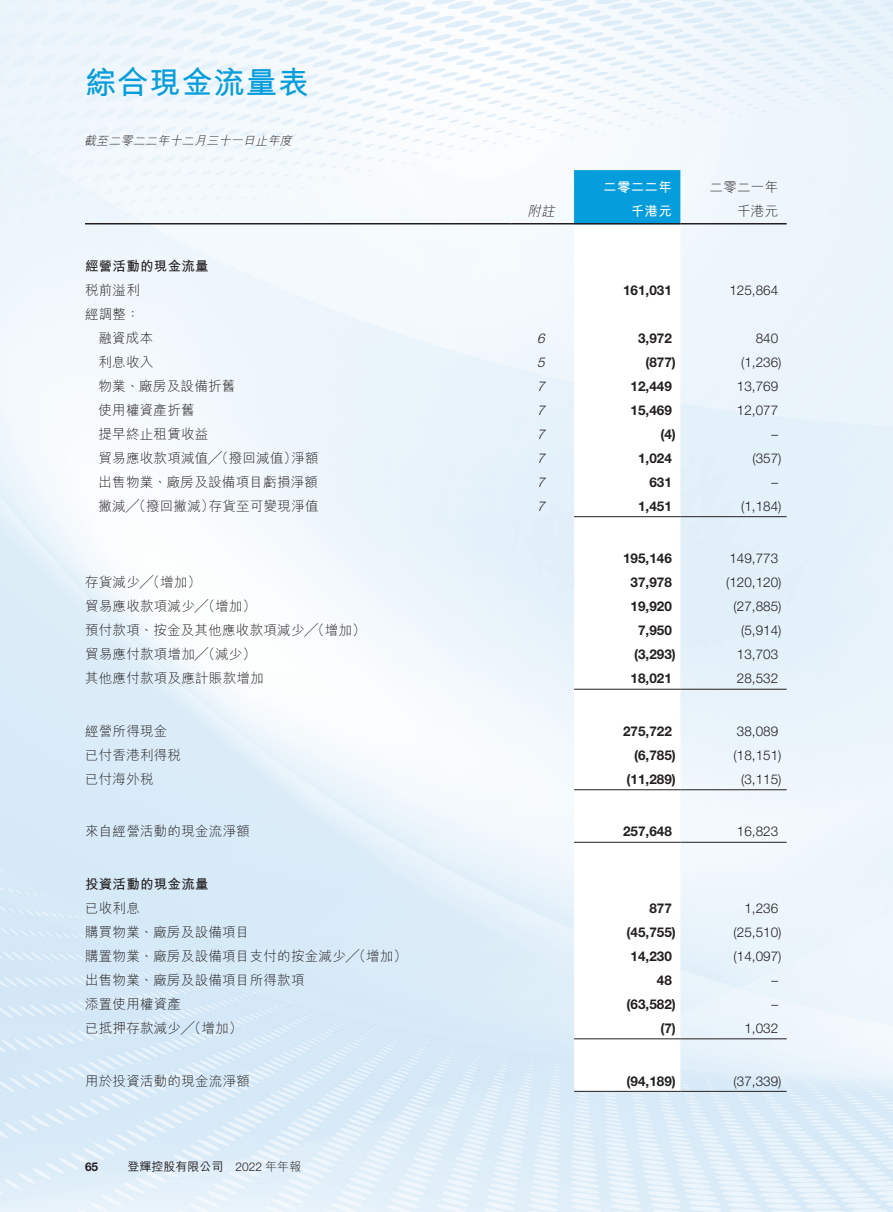
<style>
.page{position:relative;width:893px;height:1212px;background:#fff}
.page>*{position:absolute;margin:0;border:0;box-sizing:border-box;transform-origin:0 0}
.t1{font:700 31.5px "M Hei HK";letter-spacing:.02em;color:#069ddc}
._50_Table_txt{font:300 13.5px "M Hei HK";letter-spacing:.02em;color:#231f20}
._50_Table_txt-2{font:300 13.5px "Helvetica Neue LT Std";color:#231f20}
._50_Table_txt-3{font:700 13.5px "Helvetica Neue LT Std";color:#231f20}
._50_Table_txt-4{font:700 13.5px "M Hei HK";letter-spacing:.02em;color:#231f20}
._50_Table_txt-5{font:700 13.5px "M Hei HK";letter-spacing:.02em;color:#fff}
._50_Table_txt-6{font:italic 300 13.5px "Helvetica Neue LT Std";color:#231f20}
._50_Table_txt-7{font:italic 300 13.5px "M Hei HK";color:#231f20}
.t2{font:italic 300 12px "M Hei HK";color:#231f20}
.t3{font:500 12px "M Hei HK";color:#231f20}
.t4{font:300 12px "Helvetica Neue LT Std";color:#231f20}
.t5{font:700 12px "Helvetica Neue LT Std";color:#231f20}
.s1{font-family:"M Hei HK"}
</style>
<div class="page">
<img style="left:0;top:0;width:893px;height:1212px">
<div style="left:574px;top:170px;width:106px;height:53px;background:#069ddc"></div>
<svg style="left:574px;top:224px;width:106px;height:867px"></svg>
<hr style="left:85px;top:223px;width:425px;height:1px;background:#231f20">
<hr style="left:510px;top:223px;width:64px;height:1px;background:#231f20">
<hr style="left:574px;top:223px;width:106px;height:1px;background:#231f20">
<hr style="left:680px;top:223px;width:107px;height:1px;background:#231f20">
<hr style="left:574px;top:516px;width:106px;height:1px;background:#231f20">
<hr style="left:680px;top:516px;width:107px;height:1px;background:#231f20">
<hr style="left:574px;top:689px;width:106px;height:1px;background:#231f20">
<hr style="left:680px;top:689px;width:107px;height:1px;background:#231f20">
<hr style="left:574px;top:789px;width:106px;height:1px;background:#231f20">
<hr style="left:680px;top:789px;width:107px;height:1px;background:#231f20">
<hr style="left:574px;top:842px;width:106px;height:1px;background:#231f20">
<hr style="left:680px;top:842px;width:107px;height:1px;background:#231f20">
<hr style="left:574px;top:1038px;width:106px;height:1px;background:#231f20">
<hr style="left:680px;top:1038px;width:107px;height:1px;background:#231f20">
<hr style="left:574px;top:1091px;width:106px;height:1px;background:#231f20">
<hr style="left:680px;top:1091px;width:107px;height:1px;background:#231f20">
<p class="t1" style="left:85px;top:60px;width:226px">綜合現金流量表</p>
<p class="t2" style="left:84px;top:134px;width:212px">截至二零二二年十二月三十一日止年度</p>
<p class="_50_Table_txt-5" style="left:603px;top:178px;width:70px">二零二二年</p>
<p class="_50_Table_txt" style="left:710px;top:180px;width:70px">二零二一年</p>
<p class="_50_Table_txt-7" style="left:527px;top:204px;width:32px">附註</p>
<p class="_50_Table_txt-5" style="left:631px;top:202px;width:43px">千港元</p>
<p class="_50_Table_txt" style="left:737px;top:204px;width:43px">千港元</p>
<p class="_50_Table_txt-4" style="left:85px;top:256px;width:125px">經營活動的現金流量</p>
<p class="_50_Table_txt" style="left:85px;top:283px;width:56px">稅前溢利</p>
<p class="_50_Table_txt" style="left:85px;top:307px;width:56px">經調整：</p>
<p class="_50_Table_txt-3" style="left:623px;top:282px;width:50px">161,031</p>
<p class="_50_Table_txt-2" style="left:729px;top:282px;width:50px">125,864</p>
<p class="_50_Table_txt" style="left:99px;top:331px;width:56px">融資成本</p>
<p class="_50_Table_txt-6" style="left:537px;top:330px;width:12px">6</p>
<p class="_50_Table_txt-3" style="left:638px;top:330px;width:35px">3,972</p>
<p class="_50_Table_txt-2" style="left:756px;top:330px;width:24px">840</p>
<p class="_50_Table_txt" style="left:99px;top:355px;width:56px">利息收入</p>
<p class="_50_Table_txt-6" style="left:537px;top:354px;width:12px">5</p>
<p class="_50_Table_txt-3" style="left:645px;top:354px;width:32px">)877(</p>
<p class="_50_Table_txt-2" style="left:741px;top:354px;width:42px">)1,236(</p>
<p class="_50_Table_txt" style="left:99px;top:379px;width:138px">物業、廠房及設備折舊</p>
<p class="_50_Table_txt-6" style="left:537px;top:378px;width:12px">7</p>
<p class="_50_Table_txt-3" style="left:631px;top:378px;width:43px">12,449</p>
<p class="_50_Table_txt-2" style="left:737px;top:378px;width:43px">13,769</p>
<p class="_50_Table_txt" style="left:99px;top:403px;width:98px">使用權資產折舊</p>
<p class="_50_Table_txt-6" style="left:537px;top:402px;width:12px">7</p>
<p class="_50_Table_txt-3" style="left:631px;top:402px;width:43px">15,469</p>
<p class="_50_Table_txt-2" style="left:737px;top:402px;width:43px">12,077</p>
<p class="_50_Table_txt" style="left:99px;top:427px;width:111px">提早終止租賃收益</p>
<p class="_50_Table_txt-6" style="left:537px;top:426px;width:12px">7</p>
<p class="_50_Table_txt-3" style="left:660px;top:426px;width:17px">(4)</p>
<p class="_50_Table_txt-2" style="left:771px;top:426px;width:8px">–</p>
<p class="_50_Table_txt" style="left:99px;top:451px;width:200px">貿易應收款項減值╱（撥回減值）</p>
<p class="_50_Table_txt" style="left:291px;top:451px;width:29px">淨額</p>
<p class="_50_Table_txt-6" style="left:537px;top:450px;width:12px">7</p>
<p class="_50_Table_txt-3" style="left:638px;top:450px;width:35px">1,024</p>
<p class="_50_Table_txt-2" style="left:752px;top:450px;width:31px">)357(</p>
<p class="_50_Table_txt" style="left:99px;top:475px;width:221px">出售物業、廠房及設備項目虧損淨額</p>
<p class="_50_Table_txt-6" style="left:537px;top:474px;width:12px">7</p>
<p class="_50_Table_txt-3" style="left:649px;top:474px;width:24px">631</p>
<p class="_50_Table_txt-2" style="left:771px;top:474px;width:8px">–</p>
<p class="_50_Table_txt" style="left:99px;top:499px;width:117px">撇減╱（撥回撇減）</p>
<p class="_50_Table_txt" style="left:209px;top:499px;width:111px">存貨至可變現淨值</p>
<p class="_50_Table_txt-6" style="left:537px;top:498px;width:12px">7</p>
<p class="_50_Table_txt-3" style="left:638px;top:498px;width:35px">1,451</p>
<p class="_50_Table_txt-2" style="left:741px;top:498px;width:42px">)1,184(</p>
<p class="_50_Table_txt-3" style="left:623px;top:550px;width:50px">195,146</p>
<p class="_50_Table_txt-2" style="left:729px;top:550px;width:50px">149,773</p>
<p class="_50_Table_txt" style="left:85px;top:575px;width:117px">存貨減少╱（增加(</p>
<p class="_50_Table_txt-3" style="left:631px;top:574px;width:43px">37,978</p>
<p class="_50_Table_txt-2" style="left:726px;top:574px;width:57px">)120,120(</p>
<p class="_50_Table_txt" style="left:85px;top:599px;width:172px">貿易應收款項減少╱（增加(</p>
<p class="_50_Table_txt-3" style="left:631px;top:598px;width:43px">19,920</p>
<p class="_50_Table_txt-2" style="left:734px;top:598px;width:49px">)27,885(</p>
<p class="_50_Table_txt" style="left:85px;top:623px;width:282px">預付款項、按金及其他應收款項減少╱（增加(</p>
<p class="_50_Table_txt-3" style="left:638px;top:622px;width:35px">7,950</p>
<p class="_50_Table_txt-2" style="left:741px;top:622px;width:42px">)5,914(</p>
<p class="_50_Table_txt" style="left:85px;top:647px;width:172px">貿易應付款項增加╱（減少(</p>
<p class="_50_Table_txt-3" style="left:634px;top:646px;width:43px">)3,293(</p>
<p class="_50_Table_txt-2" style="left:737px;top:646px;width:43px">13,703</p>
<p class="_50_Table_txt" style="left:85px;top:671px;width:180px">其他應付款項及應計賬款增加</p>
<p class="_50_Table_txt-3" style="left:631px;top:670px;width:43px">18,021</p>
<p class="_50_Table_txt-2" style="left:737px;top:670px;width:43px">28,532</p>
<p class="_50_Table_txt" style="left:85px;top:724px;width:84px">經營所得現金</p>
<p class="_50_Table_txt-3" style="left:623px;top:723px;width:50px">275,722</p>
<p class="_50_Table_txt-2" style="left:737px;top:723px;width:43px">38,089</p>
<p class="_50_Table_txt" style="left:85px;top:748px;width:98px">已付香港利得稅</p>
<p class="_50_Table_txt-3" style="left:634px;top:747px;width:43px">)6,785(</p>
<p class="_50_Table_txt-2" style="left:734px;top:747px;width:49px">)18,151(</p>
<p class="_50_Table_txt" style="left:85px;top:772px;width:70px">已付海外稅</p>
<p class="_50_Table_txt-3" style="left:627px;top:771px;width:51px">)11,289(</p>
<p class="_50_Table_txt-2" style="left:741px;top:771px;width:42px">)3,115(</p>
<p class="_50_Table_txt" style="left:85px;top:824px;width:166px">來自經營活動的現金流淨額</p>
<p class="_50_Table_txt-4" style="left:85px;top:874px;width:125px">投資活動的現金流量</p>
<p class="_50_Table_txt-3" style="left:623px;top:823px;width:50px">257,648</p>
<p class="_50_Table_txt-2" style="left:737px;top:823px;width:43px">16,823</p>
<p class="_50_Table_txt" style="left:85px;top:901px;width:56px">已收利息</p>
<p class="_50_Table_txt-3" style="left:649px;top:900px;width:24px">877</p>
<p class="_50_Table_txt-2" style="left:744px;top:900px;width:35px">1,236</p>
<p class="_50_Table_txt" style="left:85px;top:925px;width:166px">購買物業、廠房及設備項目</p>
<p class="_50_Table_txt-3" style="left:627px;top:924px;width:51px">)45,755(</p>
<p class="_50_Table_txt-2" style="left:734px;top:924px;width:49px">)25,510(</p>
<p class="_50_Table_txt" style="left:85px;top:949px;width:323px">購置物業、廠房及設備項目支付的按金減少╱（增加(</p>
<p class="_50_Table_txt-3" style="left:631px;top:948px;width:43px">14,230</p>
<p class="_50_Table_txt-2" style="left:734px;top:948px;width:49px">)14,097(</p>
<p class="_50_Table_txt" style="left:85px;top:973px;width:221px">出售物業、廠房及設備項目所得款項</p>
<p class="_50_Table_txt-3" style="left:657px;top:972px;width:17px">48</p>
<p class="_50_Table_txt-2" style="left:771px;top:972px;width:8px">–</p>
<p class="_50_Table_txt" style="left:85px;top:997px;width:98px">添置使用權資產</p>
<p class="_50_Table_txt-3" style="left:627px;top:996px;width:51px">)63,582(</p>
<p class="_50_Table_txt-2" style="left:771px;top:996px;width:8px">–</p>
<p class="_50_Table_txt" style="left:85px;top:1021px;width:159px">已抵押存款減少╱（增加(</p>
<p class="_50_Table_txt-3" style="left:660px;top:1020px;width:17px">(7)</p>
<p class="_50_Table_txt-2" style="left:744px;top:1020px;width:35px">1,032</p>
<p class="_50_Table_txt" style="left:85px;top:1073px;width:166px">用於投資活動的現金流淨額</p>
<p class="_50_Table_txt-3" style="left:627px;top:1072px;width:51px">)94,189(</p>
<p class="_50_Table_txt-2" style="left:734px;top:1072px;width:49px">)37,339(</p>
<p class="t5" style="left:85px;top:1159px;width:14px">65</p>
<p class="t3" style="left:128px;top:1158px;width:98px">登輝控股有限公司</p>
<p class="t4" style="left:236px;top:1159px;width:67px">2022 <span class="s1">年年報</span></p>
</div>
